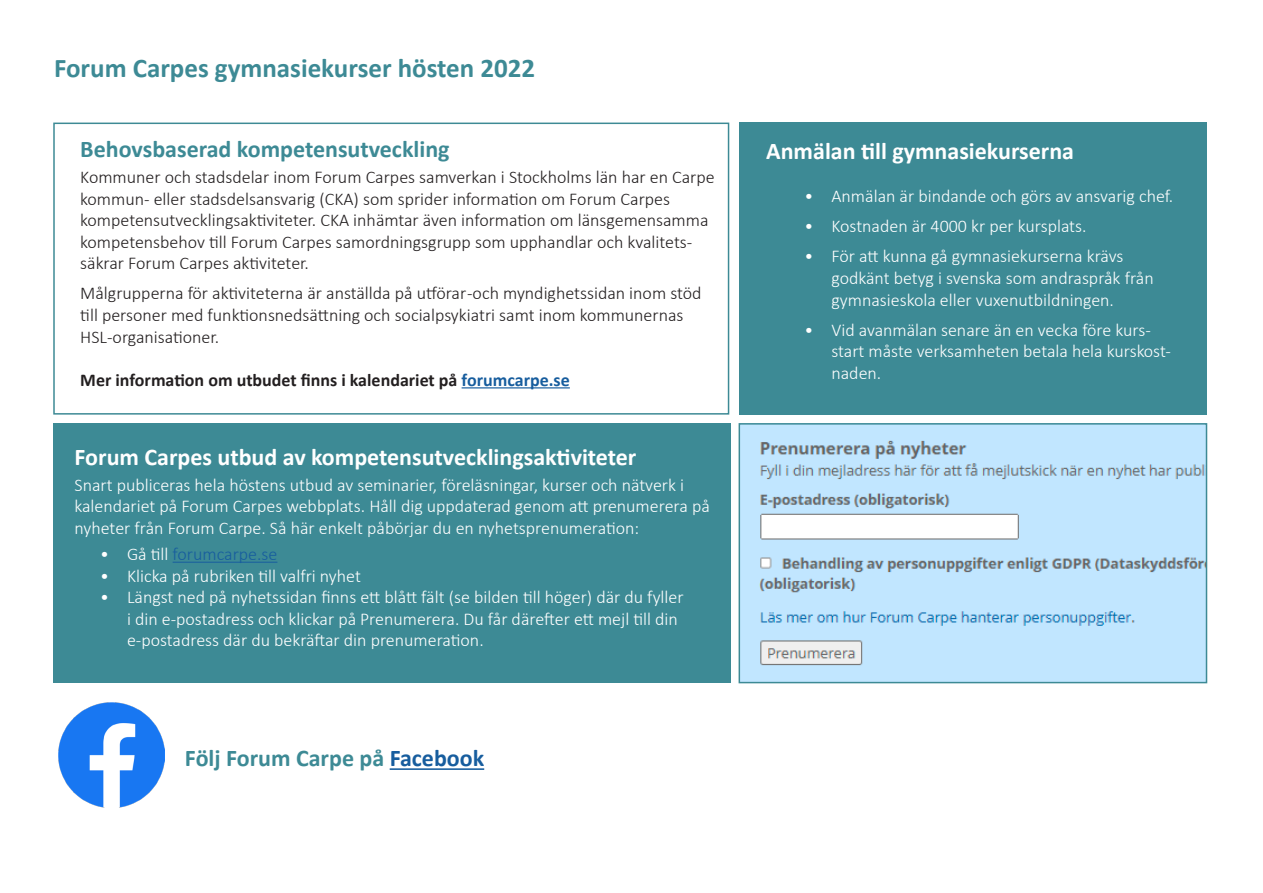
<style>
.page{position:relative;width:1263px;height:893px;background:#fff}
.page>*{position:absolute;margin:0;border:0;box-sizing:border-box;transform-origin:0 0}
.t1{font:700 27px "Calibri";color:#3d8a95}
.t2{font:700 24px "Calibri";color:#fff}
.t3{font:700 24px "Calibri";color:#3d8a95}
.t4{font:300 18px/21.6px "Calibri";color:#fff}
.t5{font:300 18px/21.6px "Calibri";color:#231f20}
.t6{font:700 18px "Calibri";color:#231f20}
.t7{font:300 18px "Calibri";color:#175d9e}
.s1{color:#175d9e}
.s2{color:#fff}
</style>
<div class="page">
<hr style="left:462px;top:387px;width:108px;height:1px;background:#175d9e">
<div style="left:53px;top:123px;width:676px;height:292px;border:2px solid #3d8a95"></div>
<div style="left:740px;top:123px;width:467px;height:292px;background:#3d8a95"></div>
<img style="left:741px;top:426px;width:463px;height:254px">
<div style="left:738px;top:423px;width:469px;height:260px;border:2px solid #3d8a95"></div>
<div style="left:53px;top:423px;width:677px;height:260px;background:#3d8a95"></div>
<hr style="left:173px;top:562px;width:104px;height:1px;background:#175d9e">
<img style="left:59px;top:702px;width:105px;height:106px">
<hr style="left:390px;top:768px;width:94px;height:2px;background:#175d9e">
<p class="t1" style="left:54px;top:49px;width:483px">Forum Carpes gymnasiekurser hösten 2022</p>
<p class="t3" style="left:80px;top:132px;width:371px">Behovsbaserad kompetensutveckling</p>
<p class="t5" style="left:80px;top:166px;width:636px">Kommuner och stadsdelar inom Forum Carpes samverkan i Stockholms län har en Carpe kommun- eller stadsdelsansvarig (CKA) som sprider information om Forum Carpes kompetensutvecklingsaktiviteter. CKA inhämtar även information om länsgemensamma kompetensbehov till Forum Carpes samordningsgrupp som upphandlar och kvalitets&shy;säkrar Forum Carpes aktiviteter.</p>
<p class="t5" style="left:80px;top:282px;width:623px">Målgrupperna för aktiviteterna är anställda på utförar -och myndighetssidan inom stöd till personer med funktionsnedsättning och socialpsykiatri samt inom kommunernas<br>HSL-organisationer.</p>
<p class="t6" style="left:80px;top:367px;width:491px">Mer information om utbudet finns i kalendariet på <span class="s1">forumcarpe.se</span></p>
<p class="t2" style="left:75px;top:440px;width:563px">Forum Carpes utbud av kompetensutvecklingsaktiviteter</p>
<p class="t4" style="left:75px;top:474px;width:637px">Snart publiceras hela höstens utbud av seminarier, föreläsningar, kurser och nätverk i kalendariet på Forum Carpes webbplats. Håll dig uppdaterad genom att prenumerera på nyheter från Forum Carpe. Så här enkelt påbörjar du en nyhetsprenumeration:</p>
<p class="t7" style="left:100px;top:543px;width:179px"><span class="s2">• Gå till</span> forumcarpe.se</p>
<p class="t4" style="left:100px;top:565px;width:262px">• Klicka på rubriken till valfri nyhet</p>
<p class="t4" style="left:127px;top:586px;width:558px;text-indent:-27px">• Längst ned på nyhetssidan finns ett blått fält (se bilden till höger) där du fyller i din e-postadress och klickar på Prenumerera. Du får därefter ett mejl till din e-postadress där du bekräftar din prenumeration.</p>
<p class="t3" style="left:185px;top:741px;width:301px">Följ Forum Carpe på <span class="s1">Facebook</span></p>
<p class="t2" style="left:766px;top:134px;width:309px">Anmälan till gymnasiekurserna</p>
<p class="t4" style="left:804px;top:185px;width:370px">• Anmälan är bindande och görs av ansvarig chef.</p>
<p class="t4" style="left:804px;top:215px;width:284px">• Kostnaden är 4000 kr per kursplats.</p>
<p class="t4" style="left:831px;top:246px;width:324px;text-indent:-27px">• För att kunna gå gymnasiekurserna krävs godkänt betyg i svenska som andraspråk från gymnasieskola eller vuxenutbildningen.</p>
<p class="t4" style="left:831px;top:319px;width:341px;text-indent:-27px">• Vid avanmälan senare än en vecka före kurs&shy;start måste verksamheten betala hela kurskost&shy;naden.</p>
</div>
